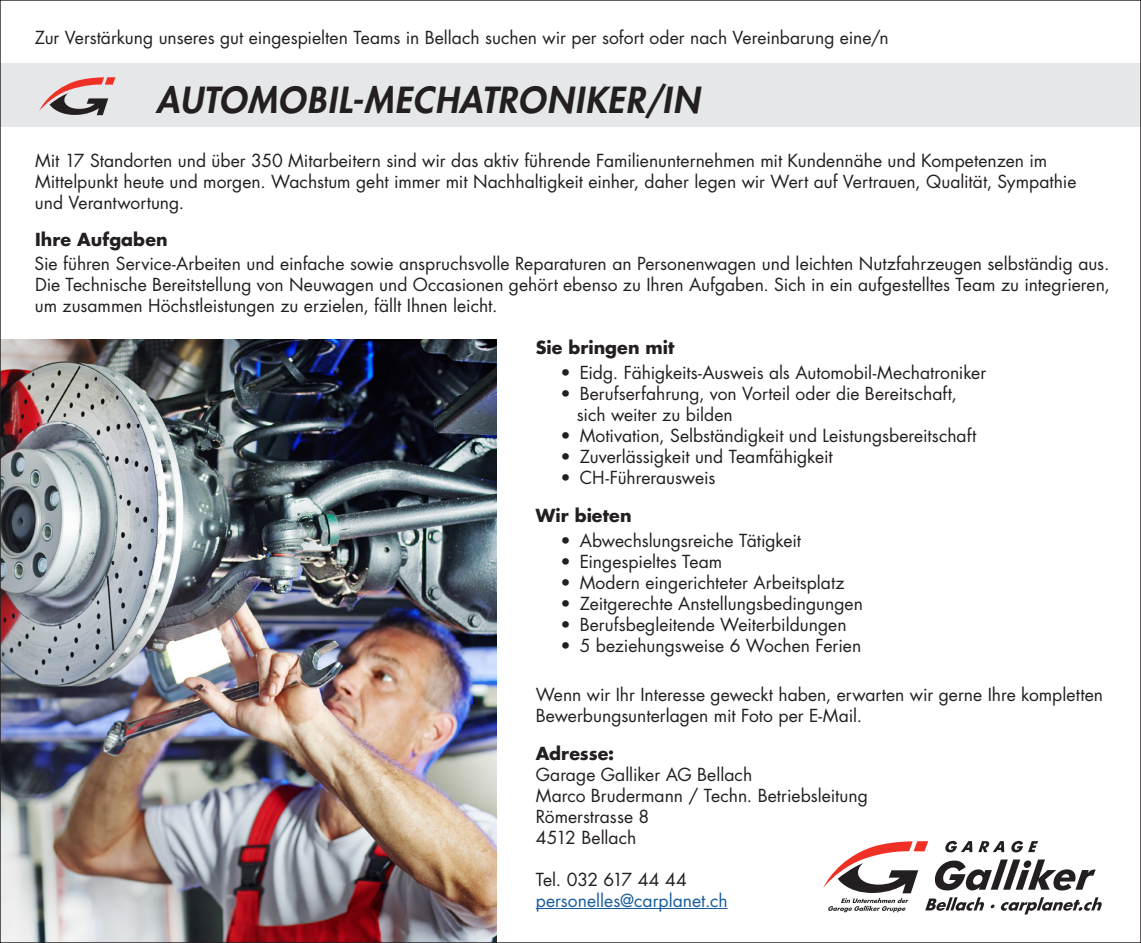
<style>
.page{position:relative;width:1141px;height:943px;background:#fff}
.page>*{position:absolute;margin:0;border:0;box-sizing:border-box;transform-origin:0 0}
.Titel{font:italic 800 35px "Futura Std";letter-spacing:.035em;color:#231f20}
.Text{font:17.5px/21px "Futura Std";color:#231f20}
.Titel-Klein{font:700 17.5px "Futura Std";letter-spacing:.005em;color:#231f20}
.Text-2{font:17.5px "Futura Std";letter-spacing:.005em;color:#175d9e}
.Text-3{font:17.5px "Futura Std";letter-spacing:-.025em;color:#231f20}
</style>
<div class="page">
<div style="left:0;top:63px;width:1141px;height:63px;background:#e6e7e9"></div>
<svg style="left:823px;top:840px;width:279px;height:74px"></svg>
<svg style="left:39px;top:77px;width:76px;height:38px"></svg>
<hr style="left:536px;top:908px;width:192px;height:1px;background:#175d9e">
<img style="left:2px;top:339px;width:494px;height:602px">
<p class="Text" style="left:35px;top:27px;width:856px">Zur Verstärkung unseres gut eingespielten Teams in Bellach suchen wir per sofort oder nach Vereinbarung eine/n</p>
<p class="Titel" style="left:156px;top:78px;width:545px">AUTOMOBIL-MECHATRONIKER/IN</p>
<p class="Text" style="left:35px;top:150px;width:1043px">Mit 17 Standorten und über 350 Mitarbeitern sind wir das aktiv führende Familienunternehmen mit Kundennähe und Kompetenzen im<br>Mittelpunkt heute und morgen. Wachstum geht immer mit Nachhaltigkeit einher, daher legen wir Wert auf Vertrauen, Qualität, Sympathie und Verantwortung.</p>
<p class="Titel-Klein" style="left:35px;top:227px;width:134px">Ihre Aufgaben</p>
<p class="Text" style="left:34px;top:253px;width:1077px;text-align:justify">Sie führen Service-Arbeiten und einfache sowie anspruchsvolle Reparaturen an Personenwagen und leichten Nutzfahrzeugen selbständig aus.<br>Die Technische Bereitstellung von Neuwagen und Occasionen gehört ebenso zu Ihren Aufgaben. Sich in ein aufgestelltes Team zu integrieren, um zusammen Höchstleistungen zu erzielen, fällt Ihnen leicht.</p>
<p class="Titel-Klein" style="left:536px;top:336px;width:140px">Sie bringen mit</p>
<p class="Text" style="left:561px;top:362px;width:427px">• Eidg. Fähigkeits-Ausweis als Automobil-Mechatroniker</p>
<p class="Text" style="left:577px;top:383px;width:381px;text-indent:-16px">• Berufserfahrung, von Vorteil oder die Bereitschaft, sich weiter zu bilden</p>
<p class="Text" style="left:561px;top:425px;width:417px">• Motivation, Selbständigkeit und Leistungsbereitschaft</p>
<p class="Text" style="left:561px;top:446px;width:274px">• Zuverlässigkeit und Teamfähigkeit</p>
<p class="Text" style="left:561px;top:467px;width:156px">• CH-Führerausweis</p>
<p class="Titel-Klein" style="left:536px;top:504px;width:97px">Wir bieten</p>
<p class="Text" style="left:561px;top:530px;width:242px">• Abwechslungsreiche Tätigkeit</p>
<p class="Text" style="left:561px;top:551px;width:163px">• Eingespieltes Team</p>
<p class="Text" style="left:561px;top:572px;width:285px">• Modern eingerichteter Arbeitsplatz</p>
<p class="Text" style="left:561px;top:593px;width:304px">• Zeitgerechte Anstellungsbedingungen</p>
<p class="Text" style="left:561px;top:614px;width:287px">• Berufsbegleitende Weiterbildungen</p>
<p class="Text" style="left:561px;top:635px;width:302px">• 5 beziehungsweise 6 Wochen Ferien</p>
<p class="Text" style="left:536px;top:684px;width:569px">Wenn wir Ihr Interesse geweckt haben, erwarten wir gerne Ihre kompletten<br>Bewerbungsunterlagen mit Foto per E-Mail.</p>
<p class="Titel-Klein" style="left:536px;top:741px;width:80px">Adresse:</p>
<p class="Text" style="left:536px;top:764px;width:218px">Garage Galliker AG Bellach</p>
<p class="Text" style="left:536px;top:785px;width:334px">Marco Brudermann / Techn. Betriebsleitung</p>
<p class="Text" style="left:536px;top:806px;width:115px">Römerstrasse 8</p>
<p class="Text" style="left:536px;top:827px;width:102px">4512 Bellach</p>
<p class="Text-3" style="left:536px;top:868px;width:153px">Tel. 032 617 44 44</p>
<p class="Text-2" style="left:536px;top:889px;width:193px">personelles@carplanet.ch</p>
</div>
